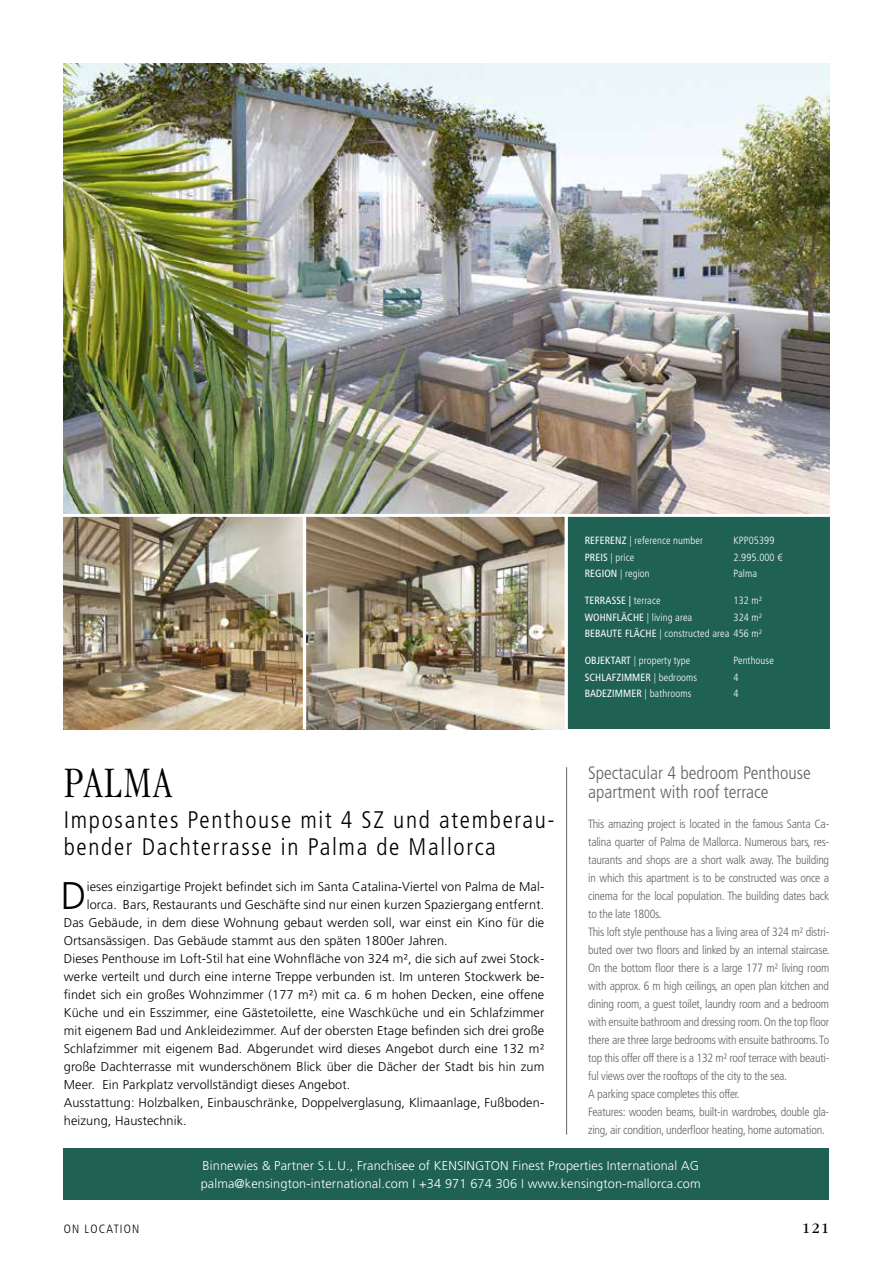
<style>
.page{position:relative;width:893px;height:1263px;background:#fff}
.page>*{position:absolute;margin:0;border:0;box-sizing:border-box;transform-origin:0 0}
.t1{font:300 condensed 45px "ITC Garamond Std";letter-spacing:.05em;color:#000}
.t2{font:300 38.55px "Frutiger LT Std";color:#000}
.t3{font:300 condensed 24px/27px "Frutiger LT Std";letter-spacing:.07em;color:#000}
.t4{font:300 condensed 18px/19.5px "Frutiger LT Std";color:#646363}
.t5{font:15px "ITC Garamond Std";color:#000}
.t6{font:300 12.75px "Frutiger LT Std";letter-spacing:.01em;color:#000}
.t7{font:300 12.75px/18px "Frutiger LT Std";letter-spacing:.01em;color:#fff}
.t8{font:300 condensed 12px/18px "Frutiger LT Std";letter-spacing:-.02em;color:#646363}
.t9{font:300 condensed 12px "Frutiger LT Std";letter-spacing:.1em;color:#000}
.t10{font:300 condensed 10.5px/16.5px "Frutiger LT Std";letter-spacing:.01em;color:#fff;text-align:right}
.t11{font:condensed 10.5px "Frutiger LT Std";letter-spacing:.01em;color:#fff}
.s1{font-weight:400}
.s2{font-weight:300}
</style>
<div class="page">
<div style="left:64px;top:1148px;width:765px;height:51px;background:#1f6152"></div>
<div style="left:567px;top:515px;width:262px;height:214px;background:#1f6152"></div>
<img style="left:64px;top:63px;width:765px;height:451px">
<img style="left:64px;top:517px;width:239px;height:212px">
<img style="left:306px;top:517px;width:259px;height:212px">
<hr style="left:566px;top:767px;width:1px;height:367px;background:#646363">
<hr style="left:565px;top:515px;width:3px;height:214px;background:#fff">
<hr style="left:50px;top:514px;width:783px;height:3px;background:#fff">
<h1 class="t1" style="left:64px;top:758px;width:109px">PALMA</h1>
<h3 class="t3" style="left:64px;top:807px;width:492px">Imposantes Penthouse mit 4 SZ und atemberau&shy;bender Dachterrasse in Palma de Mallorca</h3>
<h2 class="t2" style="left:61px;top:874px;width:27px">D</h2>
<p class="t6" style="left:87px;top:879px;width:459px">ieses einzigartige Projekt befindet sich im Santa Catalina-Viertel von Palma de Mal-</p>
<p class="t6" style="left:87px;top:897px;width:459px">lorca. Bars, Restaurants und Geschäfte sind nur einen kurzen Spaziergang entfernt.</p>
<p class="t6" style="left:64px;top:915px;width:482px">Das Gebäude, in dem diese Wohnung gebaut werden soll, war einst ein Kino für die</p>
<p class="t6" style="left:64px;top:933px;width:386px">Ortsansässigen. Das Gebäude stammt aus den späten 1800er Jahren.</p>
<p class="t6" style="left:64px;top:951px;width:482px">Dieses Penthouse im Loft-Stil hat eine Wohnfläche von 324 m², die sich auf zwei Stock-</p>
<p class="t6" style="left:64px;top:969px;width:482px">werke verteilt und durch eine interne Treppe verbunden ist. Im unteren Stockwerk be-</p>
<p class="t6" style="left:64px;top:987px;width:482px">findet sich ein großes Wohnzimmer (177 m²) mit ca. 6 m hohen Decken, eine offene</p>
<p class="t6" style="left:64px;top:1005px;width:482px">Küche und ein Esszimmer, eine Gästetoilette, eine Waschküche und ein Schlafzimmer</p>
<p class="t6" style="left:64px;top:1023px;width:482px">mit eigenem Bad und Ankleidezimmer. Auf der obersten Etage befinden sich drei große</p>
<p class="t6" style="left:64px;top:1041px;width:482px">Schlafzimmer mit eigenem Bad. Abgerundet wird dieses Angebot durch eine 132 m²</p>
<p class="t6" style="left:64px;top:1059px;width:482px">große Dachterrasse mit wunderschönem Blick über die Dächer der Stadt bis hin zum</p>
<p class="t6" style="left:64px;top:1077px;width:288px">Meer. Ein Parkplatz vervollständigt dieses Angebot.</p>
<p class="t6" style="left:64px;top:1095px;width:482px">Ausstattung: Holzbalken, Einbauschränke, Doppelverglasung, Klimaanlage, Fußboden-</p>
<p class="t6" style="left:64px;top:1113px;width:124px">heizung, Haustechnik.</p>
<p class="t10" style="left:585px;top:532px;width:120px"><span class="s1">REFERENZ</span> | reference number</p>
<p class="t10" style="left:733px;top:532px;width:42px">KPP05399</p>
<p class="t10" style="left:585px;top:549px;width:51px"><span class="s1">PREIS</span> | price</p>
<p class="t10" style="left:733px;top:549px;width:50px">2.995.000 €</p>
<p class="t10" style="left:585px;top:565px;width:67px"><span class="s1">REGION</span> | region</p>
<p class="t10" style="left:733px;top:565px;width:25px">Palma</p>
<p class="t11" style="left:585px;top:594px;width:77px">TERRASSE | <span class="s2">terrace</span></p>
<p class="t10" style="left:733px;top:592px;width:30px">132 m²</p>
<p class="t10" style="left:585px;top:609px;width:109px"><span class="s1">WOHNFLÄCHE</span> | living area</p>
<p class="t10" style="left:585px;top:609px;width:179px">324 m²<br><span class="s1">BEBAUTE FLÄCHE</span> | constructed area 456 m²</p>
<p class="t10" style="left:585px;top:652px;width:107px"><span class="s1">OBJEKTART</span> | property type</p>
<p class="t10" style="left:733px;top:652px;width:42px">Penthouse</p>
<p class="t11" style="left:585px;top:671px;width:114px">SCHLAFZIMMER <span class="s2">| bedrooms</span></p>
<p class="t10" style="left:733px;top:669px;width:7px">4</p>
<p class="t11" style="left:585px;top:687px;width:108px">BADEZIMMER <span class="s2">| bathrooms</span></p>
<p class="t10" style="left:733px;top:685px;width:7px">4</p>
<h3 class="t4" style="left:588px;top:763px;width:224px">Spectacular 4 bedroom Penthouse apartment with roof terrace</h3>
<p class="t8" style="left:588px;top:815px;width:243px">This amazing project is located in the famous Santa Ca&shy;talina quarter of Palma de Mallorca. Numerous bars, res&shy;taurants and shops are a short walk away. The building in which this apartment is to be constructed was once a cinema for the local population. The building dates back to the late 1800s.<br>This loft style penthouse has a living area of 324 m² distri&shy;buted over two floors and linked by an internal staircase.<br>On the bottom floor there is a large 177 m² living room with approx. 6 m high ceilings, an open plan kitchen and dining room, a guest toilet, laundry room and a bedroom with ensuite bathroom and dressing room. On the top floor there are three large bedrooms with ensuite bathrooms. To top this offer off there is a 132 m² roof terrace with beauti&shy;ful views over the rooftops of the city to the sea.<br>A parking space completes this offer.<br>Features: wooden beams, built-in wardrobes, double gla&shy;zing, air condition, underfloor heating, home automation.</p>
<p class="t7" style="left:201px;top:1157px;width:502px">Binnewies &amp; Partner S.L.U., Franchisee of KENSINGTON Finest Properties International AG palma@kensington-international.com I +34 971 674 306 I www.kensington-mallorca.com</p>
<p class="t9" style="left:64px;top:1222px;width:77px">ON LOCATION</p>
<p class="t5" style="left:802px;top:1220px;width:28px">121</p>
</div>
